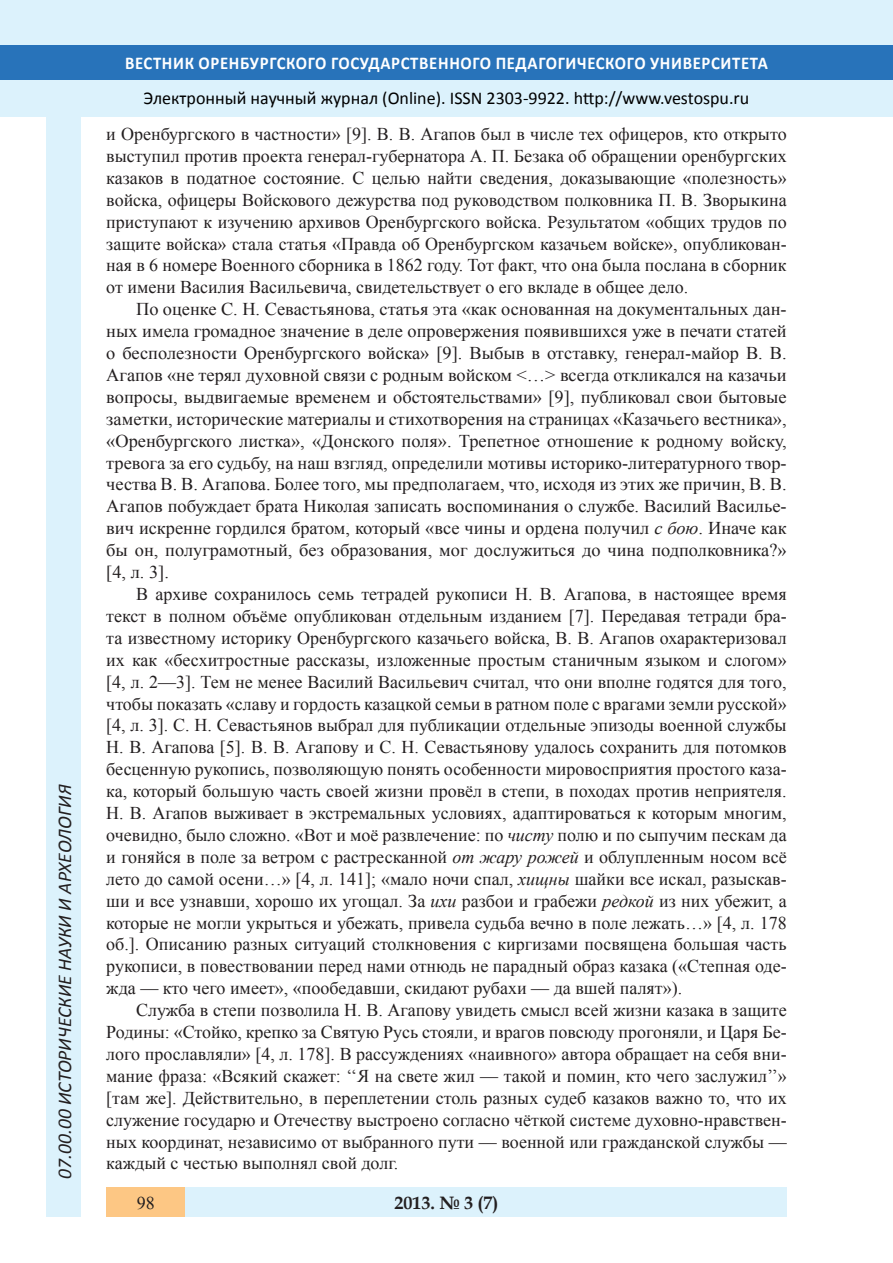
<style>
.page{position:relative;width:893px;height:1263px;background:#fff}
.page>*{position:absolute;margin:0;border:0;box-sizing:border-box;transform-origin:0 0}
.t1{font:italic 19.5px "Calibri";color:#231f20}
.Стиль2{font:18px/21.9px "Times New Roman";color:#231f20;text-align:justify}
.t2{font:18px "Calibri";color:#000}
.t3{font:700 18px "Calibri";letter-spacing:.04em;color:#fff;scale:.93 1}
.t4{font:700 18px "Book Antiqua";color:#231f20}
.s1{font-style:italic}
</style>
<div class="page">
<div style="left:0;top:0;width:893px;height:116px;background:#dcf2fc"></div>
<div style="left:0;top:45px;width:893px;height:34px;background:#2873ba"></div>
<div style="left:106px;top:1188px;width:681px;height:29px;background:#dcf2fc"></div>
<div style="left:106px;top:1188px;width:79px;height:29px;background:#fdc784"></div>
<div style="left:47px;top:116px;width:34px;height:1101px;background:#dcf2fc"></div>
<p class="t1" style="left:51px;top:1179px;width:395px;rotate:-90deg">07.00.00 ИСТОРИЧЕСКИЕ НАУКИ И АРХЕОЛОГИЯ</p>
<p class="t3" style="left:125px;top:51px;width:693px">ВЕСТНИК ОРЕНБУРГСКОГО ГОСУДАРСТВЕННОГО ПЕДАГОГИЧЕСКОГО УНИВЕРСИТЕТА</p>
<p class="t2" style="left:144px;top:86px;width:607px">Электронный научный журнал (Online). ISSN 2303-9922. http://www.vestospu.ru</p>
<p class="Стиль2" style="left:106px;top:123px;width:682px">и Оренбургского в частности» [9]. В. В. Агапов был в числе тех офицеров, кто открыто выступил против проекта генерал-губернатора А. П. Безака об обращении оренбургских казаков в податное состояние. С целью найти сведения, доказывающие «полезность» войска, офицеры Войскового дежурства под руководством полковника П. В. Зворыкина приступают к изучению архивов Оренбургского войска. Результатом «общих трудов по защите войска» стала статья «Правда об Оренбургском казачьем войске», опубликован&shy;ная в 6 номере Военного сборника в 1862 году. Тот факт, что она была послана в сборник от имени Василия Васильевича, свидетельствует о его вкладе в общее дело.</p>
<p class="Стиль2" style="left:106px;top:298px;width:682px;text-indent:30px">По оценке С. Н. Севастьянова, статья эта «как основанная на документальных дан&shy;ных имела громадное значение в деле опровержения появившихся уже в печати статей о бесполезности Оренбургского войска» [9]. Выбыв в отставку, генерал-майор В. В.<br>Агапов «не терял духовной связи с родным войском &lt;…&gt; всегда откликался на казачьи вопросы, выдвигаемые временем и обстоятельствами» [9], публиковал свои бытовые заметки, исторические материалы и стихотворения на страницах «Казачьего вестника», «Оренбургского листка», «Донского поля». Трепетное отношение к родному войску, тревога за его судьбу, на наш взгляд, определили мотивы историко-литературного твор&shy;чества В. В. Агапова. Более того, мы предполагаем, что, исходя из этих же причин, В. В.<br>Агапов побуждает брата Николая записать воспоминания о службе. Василий Василье&shy;вич искренне гордился братом, который «все чины и ордена получил <span class="s1">с бою</span>. Иначе как бы он, полуграмотный, без образования, мог дослужиться до чина подполковника?» [4, л. 3].</p>
<p class="Стиль2" style="left:106px;top:583px;width:682px;text-indent:30px">В архиве сохранилось семь тетрадей рукописи Н. В. Агапова, в настоящее время текст в полном объёме опубликован отдельным изданием [7]. Передавая тетради бра&shy;та известному историку Оренбургского казачьего войска, В. В. Агапов охарактеризовал их как «бесхитростные рассказы, изложенные простым станичным языком и слогом» [4, л. 2—3]. Тем не менее Василий Васильевич считал, что они вполне годятся для того, чтобы показать «славу и гордость казацкой семьи в ратном поле с врагами земли русской» [4, л. 3]. С. Н. Севастьянов выбрал для публикации отдельные эпизоды военной службы Н. В. Агапова [5]. В. В. Агапову и С. Н. Севастьянову удалось сохранить для потомков бесценную рукопись, позволяющую понять особенности мировосприятия простого каза&shy;ка, который большую часть своей жизни провёл в степи, в походах против неприятеля.<br>Н. В. Агапов выживает в экстремальных условиях, адаптироваться к которым многим, очевидно, было сложно. «Вот и моё развлечение: по <span class="s1">чисту</span> полю и по сыпучим пескам да и гоняйся в поле за ветром с растресканной <span class="s1">от жару рожей</span> и облупленным носом всё лето до самой осени…» [4, л. 141]; «мало ночи спал, <span class="s1">хищны</span> шайки все искал, разыскав&shy;ши и все узнавши, хорошо их угощал. За <span class="s1">ихи</span> разбои и грабежи <span class="s1">редкой</span> из них убежит, а которые не могли укрыться и убежать, привела судьба вечно в поле лежать…» [4, л. 178 об.]. Описанию разных ситуаций столкновения с киргизами посвящена большая часть рукописи, в повествовании перед нами отнюдь не парадный образ казака («Степная оде&shy;жда — кто чего имеет», «пообедавши, скидают рубахи — да вшей палят»).</p>
<p class="Стиль2" style="left:106px;top:999px;width:682px;text-indent:30px">Служба в степи позволила Н. В. Агапову увидеть смысл всей жизни казака в защите Родины: «Стойко, крепко за Святую Русь стояли, и врагов повсюду прогоняли, и Царя Бе&shy;лого прославляли» [4, л. 178]. В рассуждениях «наивного» автора обращает на себя вни&shy;мание фраза: «Всякий скажет: ‘‘Я на свете жил — такой и помин, кто чего заслужил’’» [там же]. Действительно, в переплетении столь разных судеб казаков важно то, что их служение государю и Отечеству выстроено согласно чёткой системе духовно-нравствен&shy;ных координат, независимо от выбранного пути — военной или гражданской службы — каждый с честью выполнял свой долг.</p>
<p class="Стиль2" style="left:137px;top:1191px;width:19px">98</p>
<p class="t4" style="left:394px;top:1190px;width:106px">2013. № 3 (7)</p>
</div>
